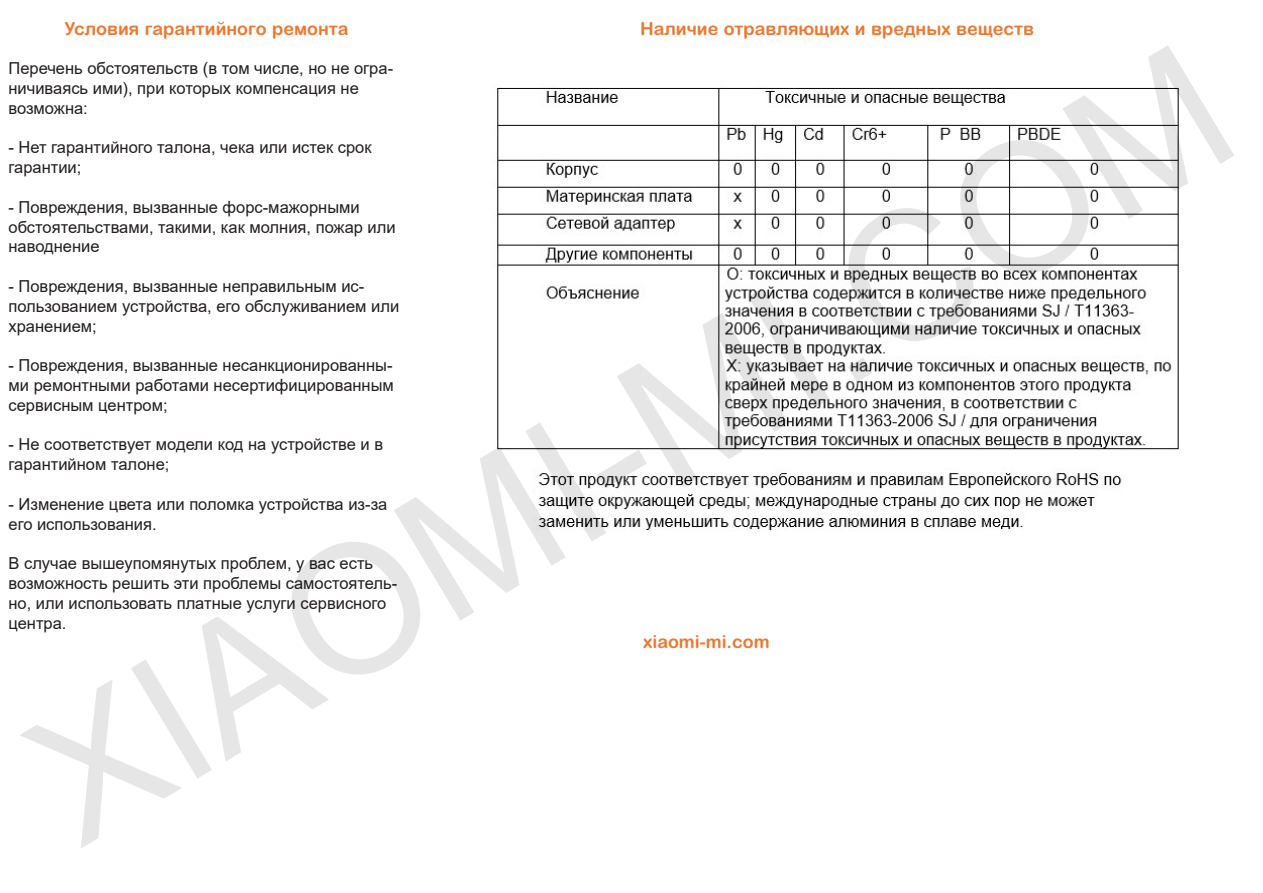
<style>
.page{position:relative;width:1263px;height:893px;background:#fff}
.page>*{position:absolute;margin:0;border:0;box-sizing:border-box;transform-origin:0 0}
.t1{font:180px "Arial";color:rgb(0 0 0/.1)}
.t2{font:700 18px "Arial Rounded MT Pro Cyr";color:#e87a33}
.t3{font:16.5px/19.8px "Arial";color:#231f20}
</style>
<div class="page">
<img style="left:497px;top:87px;width:682px;height:443px">
<p class="t2" style="left:65px;top:17px;width:285px">Условия гарантийного ремонта</p>
<p class="t3" style="left:9px;top:58px;width:386px">Перечень обстоятельств (в том числе, но не огра&shy;ничиваясь ими), при которых компенсация не возможна:</p>
<p class="t3" style="left:9px;top:138px;width:365px">- Нет гарантийного талона, чека или истек срок гарантии;</p>
<p class="t3" style="left:9px;top:197px;width:389px">- Повреждения, вызванные форс-мажорными обстоятельствами, такими, как молния, пожар или наводнение</p>
<p class="t3" style="left:9px;top:276px;width:392px">- Повреждения, вызванные неправильным ис&shy;пользованием устройства, его обслуживанием или хранением;</p>
<p class="t3" style="left:9px;top:355px;width:387px;text-align:justify">- Повреждения, вызванные несанкционированны&shy;ми ремонтными работами несертифицированным сервисным центром;</p>
<p class="t3" style="left:9px;top:435px;width:376px">- Не соответствует модели код на устройстве и в гарантийном талоне;</p>
<p class="t3" style="left:9px;top:494px;width:380px">- Изменение цвета или поломка устройства из-за его использования.</p>
<p class="t3" style="left:9px;top:553px;width:390px">В случае вышеупомянутых проблем, у вас есть возможность решить эти проблемы самостоятель&shy;но, или использовать платные услуги сервисного центра.</p>
<p class="t2" style="left:640px;top:18px;width:396px">Наличие отравляющих и вредных веществ</p>
<h1 class="t1" style="left:-13px;top:694px;width:1362px;rotate:-31deg">XIAOMI-MI.COM</h1>
<p class="t2" style="left:643px;top:631px;width:128px">xiaomi-mi.com</p>
</div>
